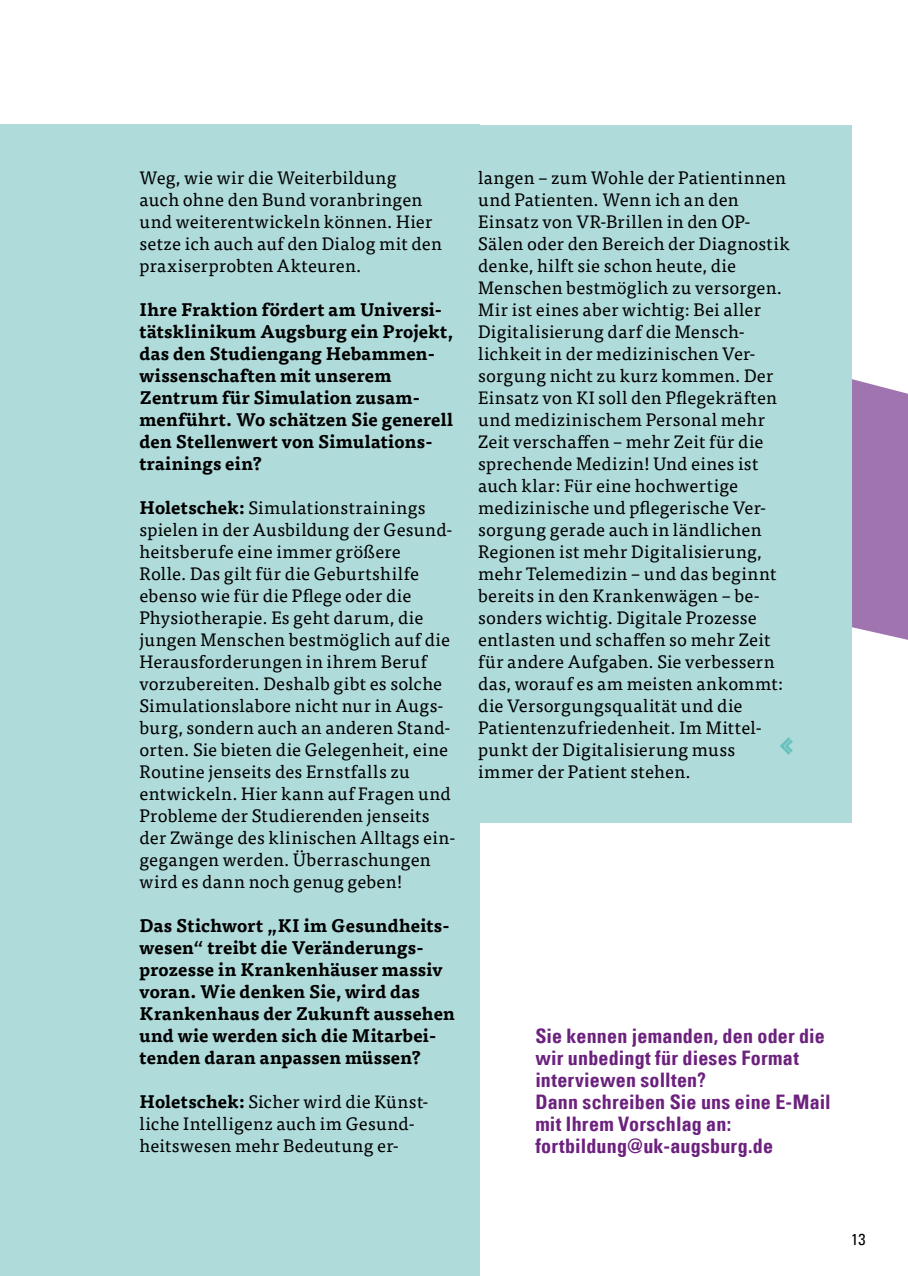
<style>
.page{position:relative;width:908px;height:1276px;background:#fff}
.page>*{position:absolute;margin:0;border:0;box-sizing:border-box;transform-origin:0 0}
.t1{font:20px/22px "Univers Com 67 Bold Cond";letter-spacing:.01em;color:#6c217e}
.t2{font:18px/22px "Tisa OT";letter-spacing:.015em;color:#000}
.t3{font:700 18px/22px "Tisa OT";letter-spacing:.01em;color:#000}
.t4{font:condensed 16px "Univers Com 57";color:#000}
.s1{font-weight:700}
</style>
<div class="page">
<svg style="left:850px;top:157px;width:57px;height:483px"></svg>
<div style="left:0;top:125px;width:479px;height:1151px;background:#afdbda"></div>
<div style="left:0;top:125px;width:850px;height:697px;background:#afdbda"></div>
<p class="t2" style="left:139px;top:167px;width:304px">Weg, wie wir die Weiterbildung<br>auch ohne den Bund voranbringen und weiterentwickeln können. Hier setze ich auch auf den Dialog mit den praxiserprobten Akteuren.</p>
<p class="t3" style="left:139px;top:299px;width:315px">Ihre Fraktion fördert am Universi&shy;tätsklinikum Augsburg ein Projekt, das den Studiengang Hebammen&shy;wissenschaften mit unserem<br>Zentrum für Simulation zusam&shy;menführt. Wo schätzen Sie generell den Stellenwert von Simulations&shy;trainings ein?</p>
<p class="t2" style="left:139px;top:497px;width:317px"><span class="s1">Holetschek:</span> Simulationstrainings spielen in der Ausbildung der Gesund&shy;heitsberufe eine immer größere<br>Rolle. Das gilt für die Geburtshilfe ebenso wie für die Pflege oder die Physiotherapie. Es geht darum, die jungen Menschen bestmöglich auf die Herausforderungen in ihrem Beruf vorzubereiten. Deshalb gibt es solche Simulationslabore nicht nur in Augs&shy;burg, sondern auch an anderen Stand&shy;orten. Sie bieten die Gelegenheit, eine Routine jenseits des Ernstfalls zu entwickeln. Hier kann auf Fragen und Probleme der Studierenden jenseits der Zwänge des klinischen Alltags ein&shy;gegangen werden. Überraschungen wird es dann noch genug geben!</p>
<p class="t3" style="left:139px;top:915px;width:317px">Das Stichwort „KI im Gesundheits&shy;wesen“ treibt die Veränderungs&shy;prozesse in Krankenhäuser massiv voran. Wie denken Sie, wird das<br>Krankenhaus der Zukunft aussehen und wie werden sich die Mitarbei&shy;tenden daran anpassen müssen?</p>
<p class="t2" style="left:139px;top:1091px;width:290px"><span class="s1">Holetschek:</span> Sicher wird die Künst&shy;liche Intelligenz auch im Gesund&shy;heitswesen mehr Bedeutung er-</p>
<p class="t2" style="left:478px;top:167px;width:313px">langen – zum Wohle der Patientinnen und Patienten. Wenn ich an den Einsatz von VR-Brillen in den OP-Sälen oder den Bereich der Diagnostik denke, hilft sie schon heute, die Menschen bestmöglich zu versorgen.<br>Mir ist eines aber wichtig: Bei aller Digitalisierung darf die Mensch&shy;lichkeit in der medizinischen Ver&shy;sorgung nicht zu kurz kommen. Der Einsatz von KI soll den Pflegekräften und medizinischem Personal mehr Zeit verschaffen – mehr Zeit für die sprechende Medizin! Und eines ist auch klar: Für eine hochwertige medizinische und pflegerische Ver&shy;sorgung gerade auch in ländlichen Regionen ist mehr Digitalisierung, mehr Telemedizin – und das beginnt bereits in den Krankenwägen – be&shy;sonders wichtig. Digitale Prozesse entlasten und schaffen so mehr Zeit für andere Aufgaben. Sie verbessern das, worauf es am meisten ankommt: die Versorgungsqualität und die Patientenzufriedenheit. Im Mittel&shy;punkt der Digitalisierung muss immer der Patient stehen.</p>
<p class="t1" style="left:535px;top:1024px;width:297px">Sie kennen jemanden, den oder die wir unbedingt für dieses Format interviewen sollten?<br>Dann schreiben Sie uns eine E-Mail mit Ihrem Vorschlag an: fortbildung@uk-augsburg.de</p>
<p class="t4" style="left:850px;top:1229px;width:16px">13</p>
</div>
